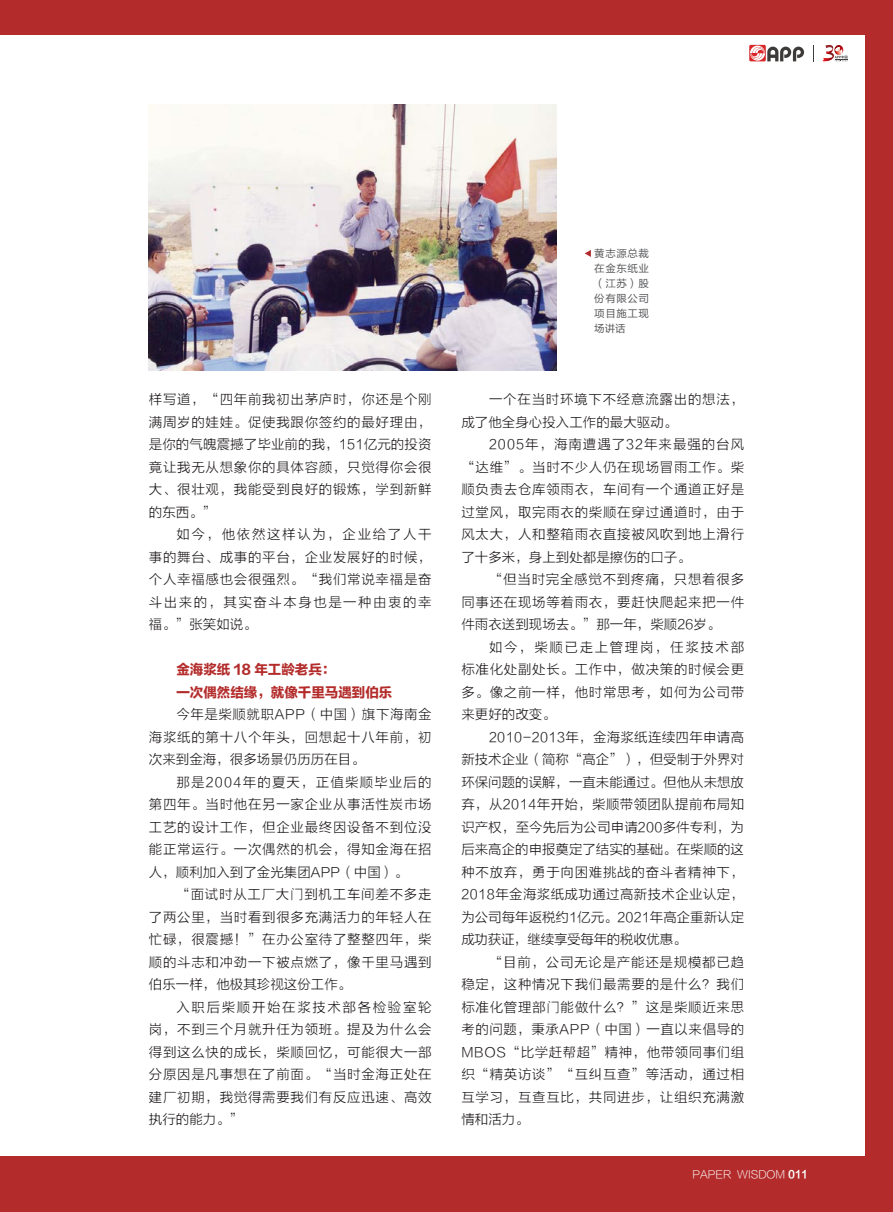
<style>
.page{position:relative;width:893px;height:1212px;background:#b32c2b}
.page>*{position:absolute;margin:0;border:0;box-sizing:border-box;transform-origin:0 0}
.大势正文{font:13.5px/22.5px "FZLTXHK";letter-spacing:.05em;color:#231f20;text-align:justify}
.大势正文-2{font:13.5px "FZLTDHJW GB1 0";color:#b32c2b}
.正文{font:10.5px/15px "FZLTHK GBK1 0";letter-spacing:.055em;color:#57585a;text-align:justify}
.t1{font:10.5px "FZLTXHJW GB1 0";color:#fff}
.s1{font-family:"FZLTCHK GBK1 0"}
</style>
<div class="page">
<div style="left:0;top:35px;width:864px;height:1120px;background:#fff"></div>
<img style="left:149px;top:104px;width:407px;height:267px">
<svg style="left:585px;top:250px;width:6px;height:7px"></svg>
<svg style="left:749px;top:45px;width:17px;height:16px"></svg>
<svg style="left:750px;top:46px;width:54px;height:15px"></svg>
<svg style="left:813px;top:45px;width:1px;height:16px"></svg>
<svg style="left:822px;top:45px;width:25px;height:17px"></svg>
<p class="大势正文" style="left:149px;top:388px;width:284px">样写道，“四年前我初出茅庐时，你还是个刚满周岁的娃娃。促使我跟你签约的最好理由，是你的气魄震撼了毕业前的我，151亿元的投资竟让我无从想象你的具体容颜，只觉得你会很大、很壮观，我能受到良好的锻炼，学到新鲜的东西。”</p>
<p class="大势正文" style="left:149px;top:523px;width:284px;text-indent:28px">如今，他依然这样认为，企业给了人干事的舞台、成事的平台，企业发展好的时候，个人幸福感也会很强烈。“我们常说幸福是奋斗出来的，其实奋斗本身也是一种由衷的幸福。”张笑如说。</p>
<p class="大势正文-2" style="left:176px;top:662px;width:160px">金海浆纸 18 年工龄老兵：</p>
<p class="大势正文-2" style="left:176px;top:684px;width:218px">一次偶然结缘，就像千里马遇到伯乐</p>
<p class="大势正文" style="left:149px;top:703px;width:284px;text-indent:28px">今年是柴顺就职APP（中国）旗下海南金海浆纸的第十八个年头，回想起十八年前，初次来到金海，很多场景仍历历在目。</p>
<p class="大势正文" style="left:149px;top:771px;width:284px;text-indent:28px">那是2004年的夏天，正值柴顺毕业后的第四年。当时他在另一家企业从事活性炭市场工艺的设计工作，但企业最终因设备不到位没能正常运行。一次偶然的机会，得知金海在招人，顺利加入到了金光集团APP（中国）。</p>
<p class="大势正文" style="left:149px;top:883px;width:284px;text-indent:28px">“面试时从工厂大门到机工车间差不多走了两公里，当时看到很多充满活力的年轻人在忙碌，很震撼！”在办公室待了整整四年，柴顺的斗志和冲劲一下被点燃了，像千里马遇到伯乐一样，他极其珍视这份工作。</p>
<p class="大势正文" style="left:149px;top:996px;width:284px;text-indent:28px">入职后柴顺开始在浆技术部各检验室轮岗，不到三个月就升任为领班。提及为什么会得到这么快的成长，柴顺回忆，可能很大一部分原因是凡事想在了前面。“当时金海正处在建厂初期，我觉得需要我们有反应迅速、高效执行的能力。”</p>
<p class="正文" style="left:594px;top:246px;width:56px">黄志源总裁在金东纸业（江苏）股份有限公司项目施工现场讲话</p>
<p class="大势正文" style="left:461px;top:388px;width:284px;text-indent:28px">一个在当时环境下不经意流露出的想法，成了他全身心投入工作的最大驱动。</p>
<p class="大势正文" style="left:461px;top:433px;width:284px;text-indent:28px">2005年，海南遭遇了32年来最强的台风“达维”。当时不少人仍在现场冒雨工作。柴顺负责去仓库领雨衣，车间有一个通道正好是过堂风，取完雨衣的柴顺在穿过通道时，由于风太大，人和整箱雨衣直接被风吹到地上滑行了十多米，身上到处都是擦伤的口子。</p>
<p class="大势正文" style="left:461px;top:568px;width:284px;text-indent:28px">“但当时完全感觉不到疼痛，只想着很多同事还在现场等着雨衣，要赶快爬起来把一件件雨衣送到现场去。”那一年，柴顺26岁。</p>
<p class="大势正文" style="left:461px;top:636px;width:284px;text-indent:28px">如今，柴顺已走上管理岗，任浆技术部标准化处副处长。工作中，做决策的时候会更多。像之前一样，他时常思考，如何为公司带来更好的改变。</p>
<p class="大势正文" style="left:461px;top:726px;width:284px;text-indent:28px">2010-2013年，金海浆纸连续四年申请高新技术企业（简称“高企”），但受制于外界对环保问题的误解，一直未能通过。但他从未想放弃，从2014年开始，柴顺带领团队提前布局知识产权，至今先后为公司申请200多件专利，为后来高企的申报奠定了结实的基础。在柴顺的这种不放弃，勇于向困难挑战的奋斗者精神下，2018年金海浆纸成功通过高新技术企业认定，为公司每年返税约1亿元。2021年高企重新认定成功获证，继续享受每年的税收优惠。</p>
<p class="大势正文" style="left:461px;top:951px;width:284px;text-indent:28px">“目前，公司无论是产能还是规模都已趋稳定，这种情况下我们最需要的是什么？我们标准化管理部门能做什么？”这是柴顺近来思考的问题，秉承APP（中国）一直以来倡导的MBOS“比学赶帮超”精神，他带领同事们组织“精英访谈”“互纠互查”等活动，通过相互学习，互查互比，共同进步，让组织充满激情和活力。</p>
<p class="t1" style="left:692px;top:1169px;width:117px">PAPER WISDOM <span class="s1">011</span></p>
</div>
